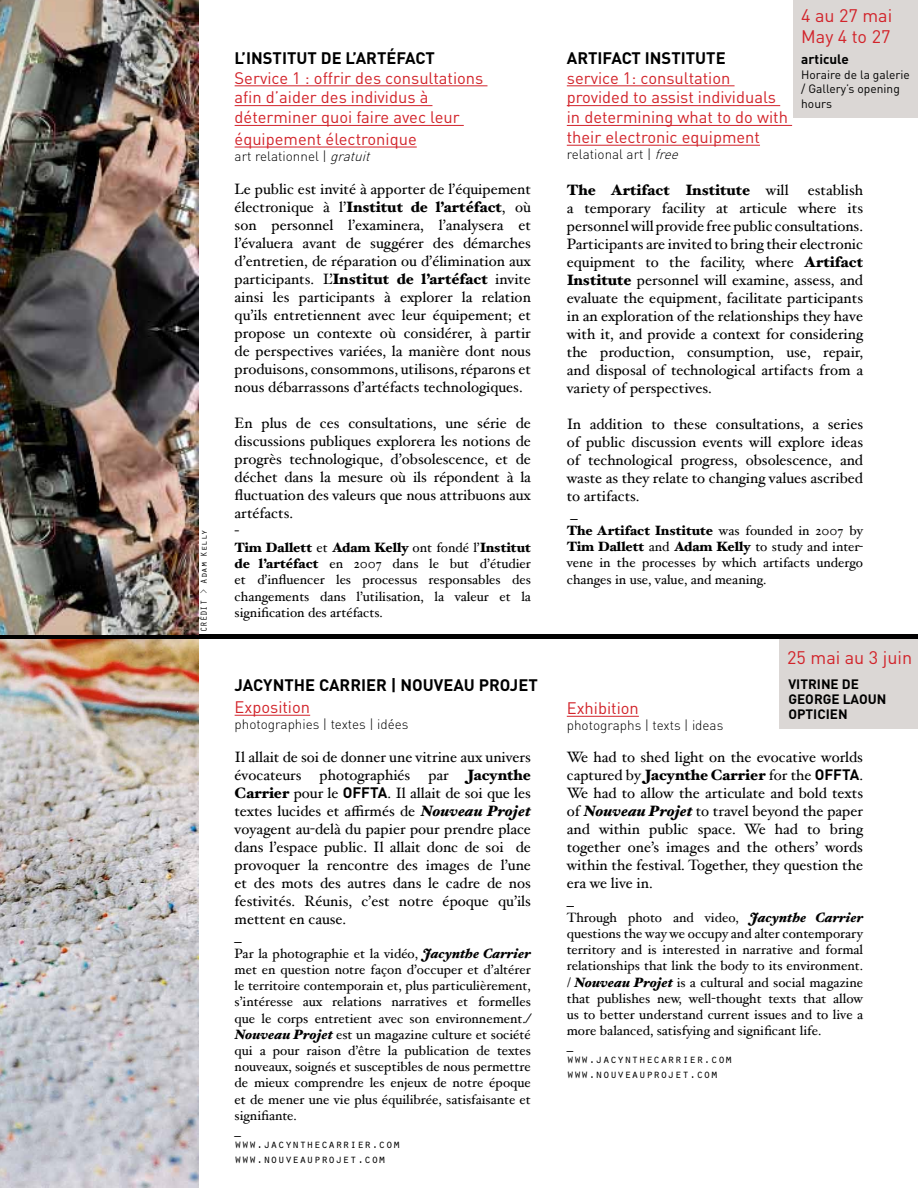
<style>
.page{position:relative;width:918px;height:1188px;background:#fff}
.page>*{position:absolute;margin:0;border:0;box-sizing:border-box;transform-origin:0 0}
.t1{font:18px/21.6px "DIN";color:#d2232a}
.t2{font:16.5px/19.8px "DIN";color:#d2232a}
.t3{font:700 16.5px "DIN";color:#000}
.t4{font:15px/18px "Hoefler Text";color:#000}
.t5{font:900 15px "Hoefler Text";color:#000}
.t6{font:13.5px/16.2px "Hoefler Text";color:#000;text-align:justify}
.t7{font:300 13.5px "DIN";color:#000}
.t8{font:700 13.5px/15px "DIN";color:#000}
.t9{font:12px/14.4px "Orator Std";color:#000}
.t10{font:12px/14.4px "DIN";color:#000}
.t11{font:9px "Orator Std";color:#000}
.s1{font-style:italic}
.s2{font-weight:900}
.s3{font-family:"DIN";font-weight:700}
.s4{font-weight:900;font-style:italic}
.s5{font-weight:400}
</style>
<div class="page">
<img style="left:0;top:639px;width:199px;height:549px">
<div style="left:794px;top:0;width:124px;height:117px;background:#dbd7d5"></div>
<hr style="left:235px;top:85px;width:252px;height:1px;background:#d2232a">
<hr style="left:235px;top:105px;width:197px;height:1px;background:#d2232a">
<hr style="left:235px;top:125px;width:229px;height:1px;background:#d2232a">
<hr style="left:235px;top:147px;width:182px;height:1px;background:#d2232a">
<hr style="left:567px;top:85px;width:168px;height:1px;background:#d2232a">
<hr style="left:567px;top:105px;width:213px;height:1px;background:#d2232a">
<hr style="left:567px;top:125px;width:225px;height:1px;background:#d2232a">
<hr style="left:567px;top:145px;width:193px;height:1px;background:#d2232a">
<div style="left:780px;top:636px;width:138px;height:93px;background:#dbd7d5"></div>
<div style="left:0;top:634px;width:918px;height:5px;background:#020202"></div>
<hr style="left:235px;top:715px;width:75px;height:1px;background:#d2232a">
<hr style="left:567px;top:716px;width:72px;height:1px;background:#d2232a">
<img style="left:0;top:0;width:199px;height:634px">
<p class="t11" style="left:198px;top:632px;width:104px;rotate:-90deg">CRÉDIT &gt; Adam Kelly</p>
<p class="t3" style="left:235px;top:47px;width:202px">L’INSTITUT DE L’ARTÉFACT</p>
<p class="t2" style="left:235px;top:67px;width:250px">Service 1 : offrir des consultations afin d’aider des individus à déterminer quoi faire avec leur</p>
<p class="t2" style="left:235px;top:129px;width:184px">équipement électronique</p>
<p class="t7" style="left:235px;top:148px;width:141px">art relationnel | <span class="s1">gratuit</span></p>
<p class="t4" style="left:235px;top:180px;width:298px;text-align:justify">Le public est invité à apporter de l’équipement électronique à l’<span class="s2">Institut de l’artéfact</span>, où son personnel l’examinera, l’analysera et l’évaluera avant de suggérer des démarches d’entretien, de réparation ou d’élimination aux participants. L’<span class="s2">Institut de l’artéfact</span> invite ainsi les participants à explorer la relation qu’ils entretiennent avec leur équipement; et propose un contexte où considérer, à partir de perspectives variées, la manière dont nous produisons, consommons, utilisons, réparons et nous débarrassons d’artéfacts technologiques.</p>
<p class="t4" style="left:235px;top:414px;width:298px">En plus de ces consultations, une série de discussions publiques explorera les notions de progrès technologique, d’obsolescence, et de déchet dans la mesure où ils répondent à la fluctuation des valeurs que nous attribuons aux artéfacts.<br>-</p>
<p class="t6" style="left:235px;top:539px;width:298px"><span class="s2">Tim Dallett</span> et <span class="s2">Adam Kelly</span> ont fondé l’<span class="s2">Institut de l’artéfact</span> en 2007 dans le but d’étudier et d’influencer les processus responsables des changements dans l’utilisation, la valeur et la signification des artéfacts.</p>
<p class="t3" style="left:235px;top:675px;width:305px">JACYNTHE CARRIER | NOUVEAU PROJET</p>
<p class="t2" style="left:235px;top:697px;width:77px">Exposition</p>
<p class="t7" style="left:235px;top:716px;width:175px">photographies | textes | idées</p>
<p class="t4" style="left:235px;top:747px;width:298px">Il allait de soi de donner une vitrine aux univers évocateurs photographiés par <span class="s2">Jacynthe Carrier</span> pour le <span class="s3">OFFTA</span>. Il allait de soi que les textes lucides et affirmés de <span class="s4">Nouveau Projet </span>voyagent au-delà du papier pour prendre place dans l’espace public. Il allait donc de soi de provoquer la rencontre des images de l’une et des mots des autres dans le cadre de nos festivités. Réunis, c’est notre époque qu’ils mettent en cause.<br>_</p>
<p class="t6" style="left:235px;top:945px;width:298px;text-align:left">Par la photographie et la vidéo, <span class="s4">Jacynthe Carrier </span>met en question notre façon d’occuper et d’altérer le territoire contemporain et, plus particulièrement, s’intéresse aux relations narratives et formelles que le corps entretient avec son environnement.<span class="s4">/ Nouveau Projet</span> est un magazine culture et société qui a pour raison d’être la publication de textes nouveaux, soignés et susceptibles de nous permettre de mieux comprendre les enjeux de notre époque et de mener une vie plus équilibrée, satisfaisante et signifiante.<br>_</p>
<p class="t9" style="left:235px;top:1137px;width:167px">www.jacynthecarrier.com www.nouveauprojet.com</p>
<p class="t3" style="left:567px;top:47px;width:160px">ARTIFACT INSTITUTE</p>
<p class="t2" style="left:567px;top:67px;width:223px">service 1: consultation provided to assist individuals in determining what to do with their electronic equipment</p>
<p class="t7" style="left:567px;top:146px;width:117px">relational art | <span class="s1">free</span></p>
<p class="t1" style="left:801px;top:4px;width:93px">4 au 27 mai<br>May 4 to 27</p>
<p class="t8" style="left:801px;top:51px;width:49px">articule</p>
<p class="t10" style="left:801px;top:67px;width:110px">Horaire de la galerie / Gallery’s opening hours</p>
<p class="t4" style="left:567px;top:181px;width:298px;text-align:justify;text-indent:241px">establish a temporary facility at articule where its personnel will provide free public consultations.<br>Participants are invited to bring their electronic equipment to the facility, where <span class="s2">Artifact Institute</span> personnel will examine, assess, and evaluate the equipment, facilitate participants in an exploration of the relationships they have with it, and provide a context for considering the production, consumption, use, repair, and disposal of technological artifacts from a variety of perspectives.</p>
<p class="t4" style="left:567px;top:415px;width:298px">In addition to these consultations, a series of public discussion events will explore ideas of technological progress, obsolescence, and waste as they relate to changing values ascribed to artifacts.<br>_</p>
<p class="t6" style="left:567px;top:522px;width:298px"><span class="s2">The Artifact Institute</span> was founded in 2007 by <span class="s2">Tim Dallett</span> and <span class="s2">Adam Kelly</span> to study and inter&shy;vene in the processes by which artifacts undergo changes in use, value, and meaning.</p>
<p class="t5" style="left:567px;top:181px;width:223px">The Artifact Institute <span class="s5">will</span></p>
<p class="t2" style="left:567px;top:698px;width:74px">Exhibition</p>
<p class="t7" style="left:567px;top:717px;width:158px">photographs | texts | ideas</p>
<p class="t1" style="left:787px;top:646px;width:126px">25 mai au 3 juin</p>
<p class="t8" style="left:788px;top:676px;width:100px">VITRINE DE<br>GEORGE LAOUN<br>OPTICIEN</p>
<p class="t4" style="left:567px;top:747px;width:298px">We had to shed light on the evocative worlds captured by <span class="s2">Jacynthe Carrier</span> for the <span class="s3">OFFTA</span>.<br>We had to allow the articulate and bold texts of <span class="s4">Nouveau Projet</span> to travel beyond the paper and within public space. We had to bring together one’s images and the others’ words within the festival. Together, they question the era we live in.<br>_</p>
<p class="t6" style="left:567px;top:909px;width:298px;text-align:left">Through photo and video, <span class="s4">Jacynthe Carrier </span>questions the way we occupy and alter contemporary territory and is interested in narrative and formal relationships that link the body to its environment. / <span class="s4">Nouveau Projet</span> is a cultural and social magazine that publishes new, well-thought texts that allow us to better understand current issues and to live a more balanced, satisfying and significant life.<br>_</p>
<p class="t9" style="left:567px;top:1051px;width:167px">www.jacynthecarrier.com www.nouveauprojet.com</p>
</div>
